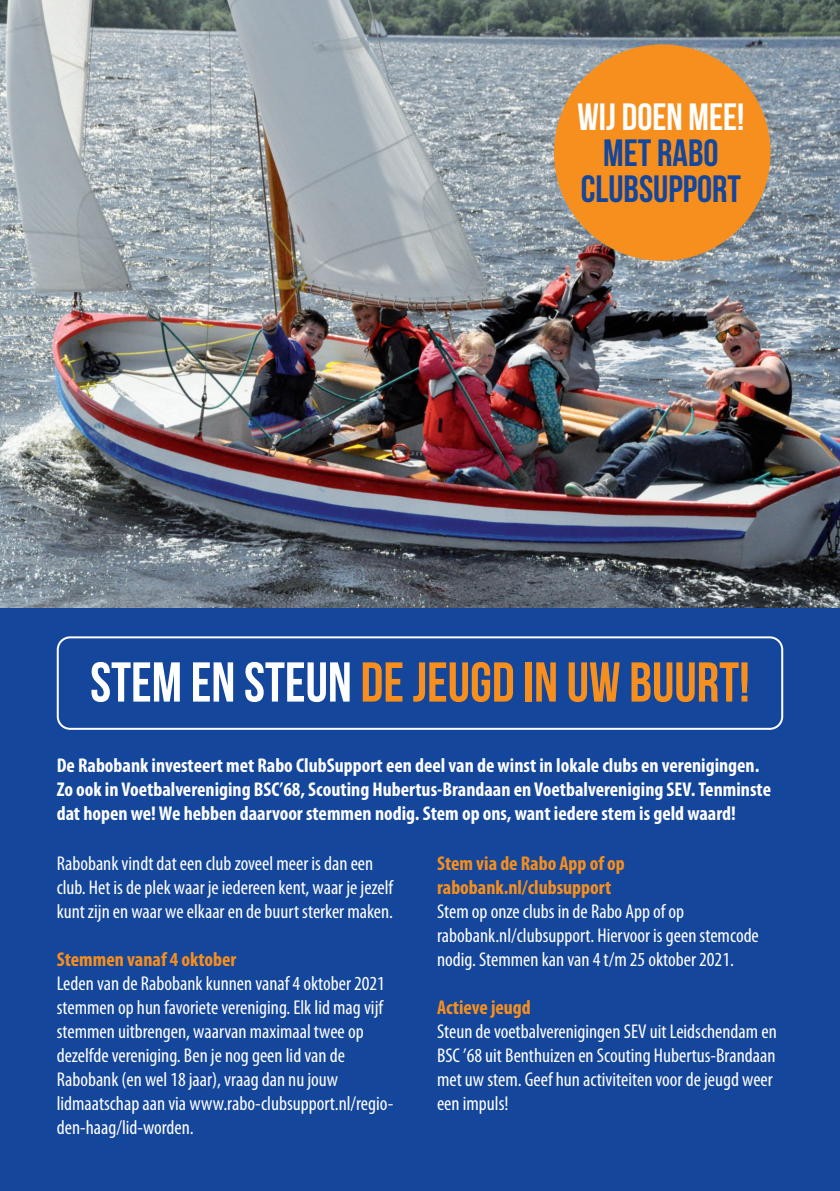
<style>
.page{position:relative;width:840px;height:1191px;background:#fff}
.page>*{position:absolute;margin:0;border:0;box-sizing:border-box;transform-origin:0 0}
.t1{font:56px "Bebas Neue";color:#f68f1e}
.t2{font:38px/36px "Bebas Neue";color:#14469b;text-align:center}
.t3{font:38px "Bebas Neue";color:#fff}
.t4{font:condensed 20px/24px "Myriad Pro";color:#fff}
.t5{font:700 condensed 20px/24px "Myriad Pro";color:#fff}
.t6{font:700 condensed 20px/24px "Myriad Pro";color:#f68f1e}
.s1{color:#fff}
</style>
<div class="page">
<div style="left:0;top:485px;width:839px;height:706px;background:#14469b"></div>
<img style="left:0;top:0;width:839px;height:607px">
<svg style="left:57px;top:636px;width:725px;height:94px"></svg>
<div style="left:553px;top:44px;width:217px;height:217px;background:#f68f1e;border-radius:50%"></div>
<h2 class="t3" style="left:577px;top:94px;width:168px">WIJ DOEN MEE!</h2>
<h2 class="t2" style="left:580px;top:134px;width:161px">MET RABO<br>CLUBSUPPORT</h2>
<h1 class="t1" style="left:90px;top:649px;width:660px"><span class="s1">STEM EN STEUN</span> DE JEUGD IN UW BUURT!</h1>
<p class="t5" style="left:57px;top:755px;width:715px">De Rabobank investeert met Rabo ClubSupport een deel van de winst in lokale clubs en verenigingen.<br>Zo ook in Voetbalvereniging BSC’68, Scouting Hubertus-Brandaan en Voetbalvereniging SEV.Tenminste dat hopen we!We hebben daarvoor stemmen nodig. Stem op ons, want iedere stem is geld waard!</p>
<p class="t4" style="left:57px;top:852px;width:338px">Rabobank vindt dat een club zoveel meer is dan een club. Het is de plek waar je iedereen kent, waar je jezelf kunt zijn en waar we elkaar en de buurt sterker maken.</p>
<p class="t6" style="left:57px;top:948px;width:181px">Stemmen vanaf 4 oktober</p>
<p class="t4" style="left:57px;top:972px;width:338px">Leden van de Rabobank kunnen vanaf 4 oktober 2021 stemmen op hun favoriete vereniging. Elk lid mag vijf stemmen uitbrengen, waarvan maximaal twee op dezelfde vereniging. Ben je nog geen lid van de Rabobank (en wel 18 jaar), vraag dan nu jouw lidmaatschap aan via www.rabo-clubsupport.nl/regio&shy;den-haag/lid-worden.</p>
<p class="t6" style="left:437px;top:852px;width:189px">Stem via de Rabo App of op rabobank.nl/clubsupport</p>
<p class="t4" style="left:437px;top:900px;width:323px">Stem op onze clubs in de Rabo App of op rabobank.nl/clubsupport. Hiervoor is geen stemcode nodig. Stemmen kan van 4 t/m 25 oktober 2021.</p>
<p class="t6" style="left:437px;top:996px;width:95px">Actieve jeugd</p>
<p class="t4" style="left:437px;top:1020px;width:341px">Steun de voetbalverenigingen SEV uit Leidschendam en BSC ’68 uit Benthuizen en Scouting Hubertus-Brandaan met uw stem. Geef hun activiteiten voor de jeugd weer een impuls!</p>
</div>
